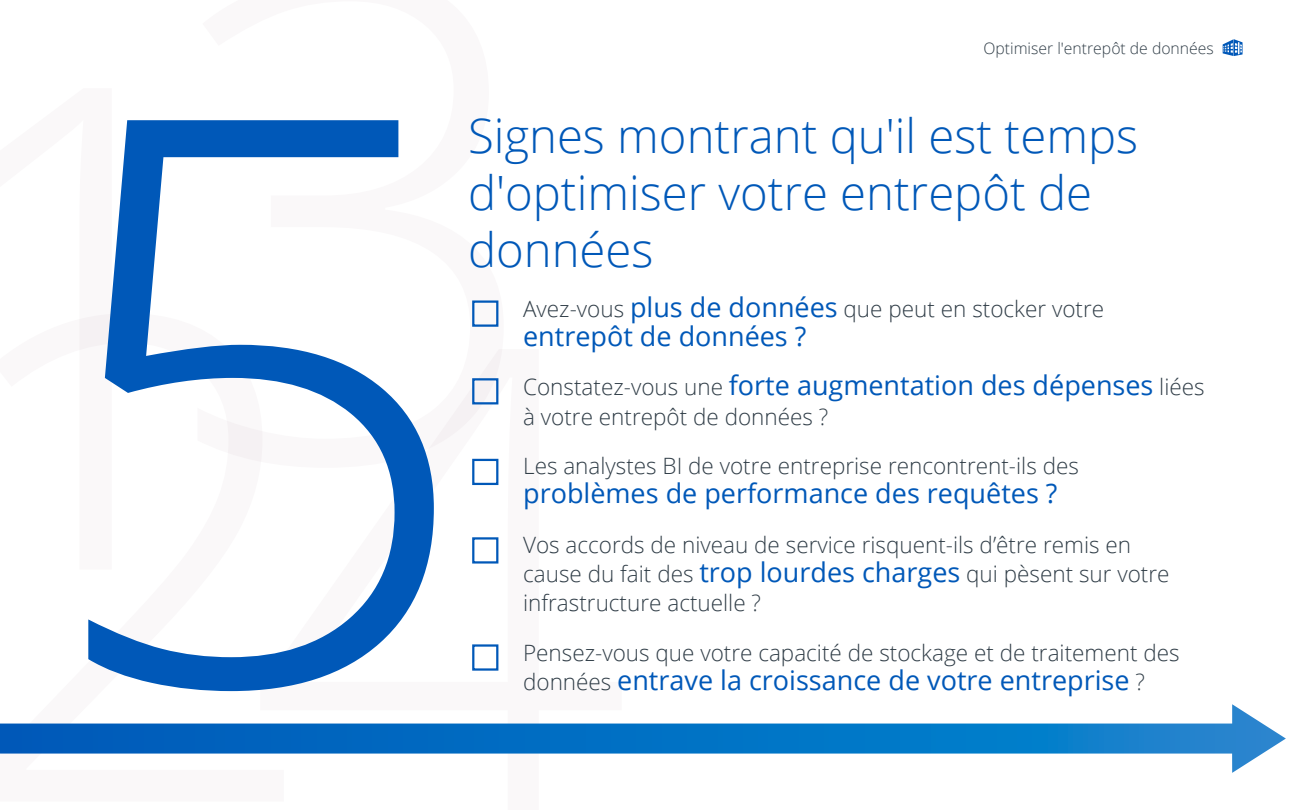
<style>
.page{position:relative;width:1296px;height:810px;background:#fff}
.page>*{position:absolute;margin:0;border:0;box-sizing:border-box;transform-origin:0 0}
.t1{font:300 47.25px/56.7px "Open Sans";color:#0058b8}
.t2{font:27px "Open Sans";color:#0058b8}
.t3{font:300 22.5px/29.2px "Open Sans";color:#313e48}
.t4{font:300 15.75px "Open Sans";color:#313e48}
.s1{font-weight:400;font-size:27px;color:#0058b8}
.s2{font-weight:300;font-size:22.5px;color:#313e48}
</style>
<div class="page">
<svg style="left:434px;top:349px;width:68px;height:322px"></svg>
<div style="left:472px;top:300px;width:26px;height:27px;border:2px solid #0058b8"></div>
<div style="left:472px;top:459px;width:26px;height:26px;border:2px solid #0058b8"></div>
<div style="left:472px;top:537px;width:26px;height:27px;border:2px solid #0058b8"></div>
<div style="left:472px;top:644px;width:26px;height:27px;border:2px solid #0058b8"></div>
<div style="left:472px;top:378px;width:26px;height:26px;border:2px solid #0058b8"></div>
<svg style="left:0;top:704px;width:1286px;height:69px"></svg>
<svg style="left:88px;top:120px;width:346px;height:571px"></svg>
<svg style="left:1223px;top:39px;width:20px;height:17px"></svg>
<p class="t4" style="left:983px;top:37px;width:232px">Optimiser l'entrepôt de données</p>
<p class="t1" style="left:468px;top:106px;width:672px">Signes montrant qu'il est temps d'optimiser votre entrepôt de données</p>
<p class="t3" style="left:523px;top:293px;width:583px">Avez-vous <span class="s1">plus de données</span> que peut en stocker votre</p>
<p class="t2" style="left:523px;top:317px;width:285px">entrepôt de données ?</p>
<p class="t2" style="left:523px;top:367px;width:683px"><span class="s2">Constatez-vous une</span> forte augmentation des dépenses <span class="s2">liées</span></p>
<p class="t3" style="left:523px;top:401px;width:307px">à votre entrepôt de données ?</p>
<p class="t3" style="left:523px;top:451px;width:557px">Les analystes BI de votre entreprise rencontrent-ils des</p>
<p class="t2" style="left:523px;top:475px;width:536px">problèmes de performance des requêtes ?</p>
<p class="t3" style="left:523px;top:529px;width:648px">Vos accords de niveau de service risquent-ils d’être remis en cause du fait des <span class="s1">trop lourdes charges</span> qui pèsent sur votre infrastructure actuelle ?</p>
<p class="t3" style="left:523px;top:637px;width:658px">Pensez-vous que votre capacité de stockage et de traitement des</p>
<p class="t2" style="left:523px;top:662px;width:623px"><span class="s2">données</span> entrave la croissance de votre entreprise <span class="s2">?</span></p>
</div>
